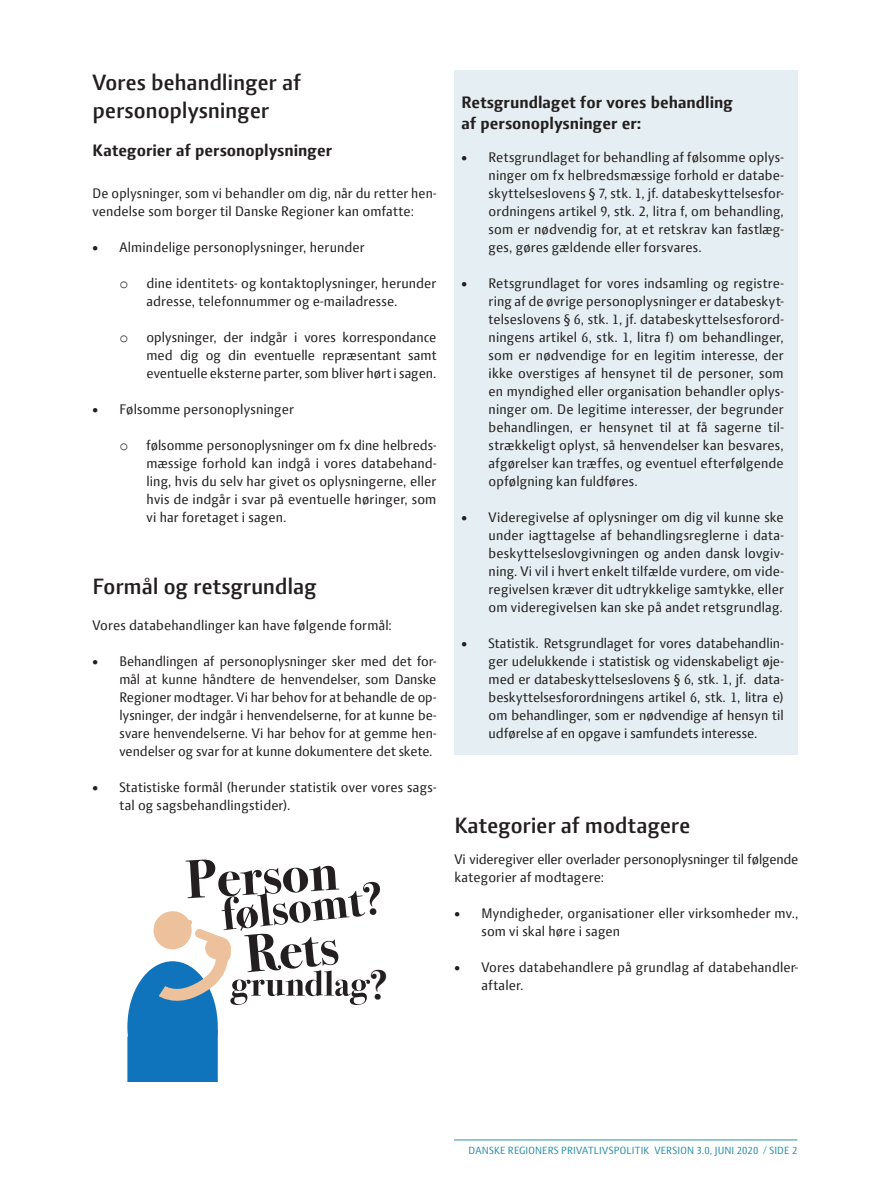
<style>
.page{position:relative;width:893px;height:1191px;background:#fff}
.page>*{position:absolute;margin:0;border:0;box-sizing:border-box;transform-origin:0 0}
.t1{font:700 54.3px "Bodoni Svty Two OSITCTT";color:#231f20}
.t2{font:700 46.35px "Bodoni Svty Two OSITCTT";color:#231f20}
.t3{font:700 41.55px "Bodoni Svty Two OSITCTT";color:#231f20}
.Heading_1_-_16{font:600 24px/27.6px "Press Sans";letter-spacing:-.005em;color:#231f20}
.Heading_2_-12{font:700 18px/20.7px "Press Sans";color:#231f20}
.t4{font:15px/18px "Press Sans";letter-spacing:.005em;color:#231f20;text-align:justify}
.t5{font:11.4px "Press Sans";letter-spacing:.01em;color:#2b90a7}
.s1{font-family:"Courier New"}
</style>
<div class="page">
<hr style="left:454px;top:1139px;width:343px;height:1px;background:#2b90a7">
<div style="left:454px;top:70px;width:344px;height:685px;background:#e5eff3"></div>
<div style="left:127px;top:961px;width:91px;height:131px;background:#1074bc;border-radius:50%"></div>
<svg style="left:127px;top:1029px;width:91px;height:53px"></svg>
<div style="left:85px;top:1082px;width:210px;height:64px;background:#fff"></div>
<svg style="left:150px;top:911px;width:220px;height:94px"></svg>
<p class="Heading_1_-_16" style="left:92px;top:69px;width:210px">Vores behandlinger af personoplysninger</p>
<p class="Heading_2_-12" style="left:92px;top:141px;width:241px">Kategorier af personoplysninger</p>
<p class="t4" style="left:92px;top:186px;width:345px">De oplysninger, som vi behandler om dig, når du retter hen&shy;vendelse som borger til Danske Regioner kan omfatte:</p>
<p class="t4" style="left:92px;top:240px;width:274px">• Almindelige personoplysninger, herunder</p>
<p class="t4" style="left:146px;top:276px;width:291px;text-indent:-27px"><span class="s1">o</span> dine identitets- og kontaktoplysninger, herunder adresse, telefonnummer og e-mailadresse.</p>
<p class="t4" style="left:146px;top:330px;width:291px;text-indent:-27px"><span class="s1">o</span> oplysninger, der indgår i vores korrespondance med dig og din eventuelle repræsentant samt eventuelle eksterne parter, som bliver hørt i sagen.</p>
<p class="t4" style="left:92px;top:402px;width:203px">• Følsomme personoplysninger</p>
<p class="t4" style="left:146px;top:438px;width:291px;text-indent:-27px"><span class="s1">o</span> følsomme personoplysninger om fx dine helbreds&shy;mæssige forhold kan indgå i vores databehand&shy;ling, hvis du selv har givet os oplysningerne, eller hvis de indgår i svar på eventuelle høringer, som vi har foretaget i sagen.</p>
<p class="Heading_1_-_16" style="left:92px;top:573px;width:225px">Formål og retsgrundlag</p>
<p class="t4" style="left:92px;top:618px;width:301px">Vores databehandlinger kan have følgende formål:</p>
<p class="t4" style="left:119px;top:654px;width:318px;text-indent:-27px">• Behandlingen af personoplysninger sker med det for&shy;mål at kunne håndtere de henvendelser, som Danske Regioner modtager. Vi har behov for at behandle de op&shy;lysninger, der indgår i henvendelserne, for at kunne be&shy;svare henvendelserne. Vi har behov for at gemme hen&shy;vendelser og svar for at kunne dokumentere det skete.</p>
<p class="t4" style="left:119px;top:780px;width:318px;text-indent:-27px">• Statistiske formål (herunder statistik over vores sags&shy;tal og sagsbehandlingstider).</p>
<h1 class="t1" style="left:184px;top:847px;width:154px;rotate:-3deg">Person</h1>
<h2 class="t2" style="left:219px;top:887px;width:164px;rotate:-6deg">følsomt?</h2>
<h3 class="t3" style="left:369px;top:960px;width:20px">?</h3>
<p class="Heading_2_-12" style="left:462px;top:92px;width:273px">Retsgrundlaget for vores behandling af personoplysninger er:</p>
<p class="t4" style="left:489px;top:150px;width:297px;text-indent:-27px">• Retsgrundlaget for behandling af følsomme oplys&shy;ninger om fx helbredsmæssige forhold er databe&shy;skyttelseslovens § 7, stk. 1, jf. databeskyttelsesfor&shy;ordningens artikel 9, stk. 2, litra f, om behandling, som er nødvendig for, at et retskrav kan fastlæg&shy;ges, gøres gældende eller forsvares.</p>
<p class="t4" style="left:489px;top:276px;width:297px;text-indent:-27px">• Retsgrundlaget for vores indsamling og registre&shy;ring af de øvrige personoplysninger er databeskyt&shy;telseslovens § 6, stk. 1, jf. databeskyttelsesforord&shy;ningens artikel 6, stk. 1, litra f) om behandlinger, som er nødvendige for en legitim interesse, der ikke overstiges af hensynet til de personer, som en myndighed eller organisation behandler oplys&shy;ninger om. De legitime interesser, der begrunder behandlingen, er hensynet til at få sagerne til&shy;strækkeligt oplyst, så henvendelser kan besvares, afgørelser kan træffes, og eventuel efterfølgende opfølgning kan fuldføres.</p>
<p class="t4" style="left:489px;top:510px;width:297px;text-indent:-27px">• Videregivelse af oplysninger om dig vil kunne ske under iagttagelse af behandlingsreglerne i data&shy;beskyttelseslovgivningen og anden dansk lovgiv&shy;ning. Vi vil i hvert enkelt tilfælde vurdere, om vide&shy;regivelsen kræver dit udtrykkelige samtykke, eller om videregivelsen kan ske på andet retsgrundlag.</p>
<p class="t4" style="left:489px;top:636px;width:297px;text-indent:-27px">• Statistik. Retsgrundlaget for vores databehandlin&shy;ger udelukkende i statistisk og videnskabeligt øje&shy;med er databeskyttelseslovens § 6, stk. 1, jf. data&shy;beskyttelsesforordningens artikel 6, stk. 1, litra e) om behandlinger, som er nødvendige af hensyn til udførelse af en opgave i samfundets interesse.</p>
<p class="Heading_1_-_16" style="left:454px;top:812px;width:237px">Kategorier af modtagere</p>
<p class="t4" style="left:454px;top:852px;width:345px">Vi videregiver eller overlader personoplysninger til følgende kategorier af modtagere:</p>
<p class="t4" style="left:481px;top:906px;width:318px;text-indent:-27px">• Myndigheder, organisationer eller virksomheder mv., som vi skal høre i sagen</p>
<p class="t4" style="left:481px;top:960px;width:318px;text-indent:-27px">• Vores databehandlere på grundlag af databehandler&shy;aftaler.</p>
<p class="t5" style="left:469px;top:1144px;width:330px">DANSKE REGIONERS PRIVATLIVSPOLITIK VERSION 3.0, JUNI 2020 / SIDE 2</p>
</div>
